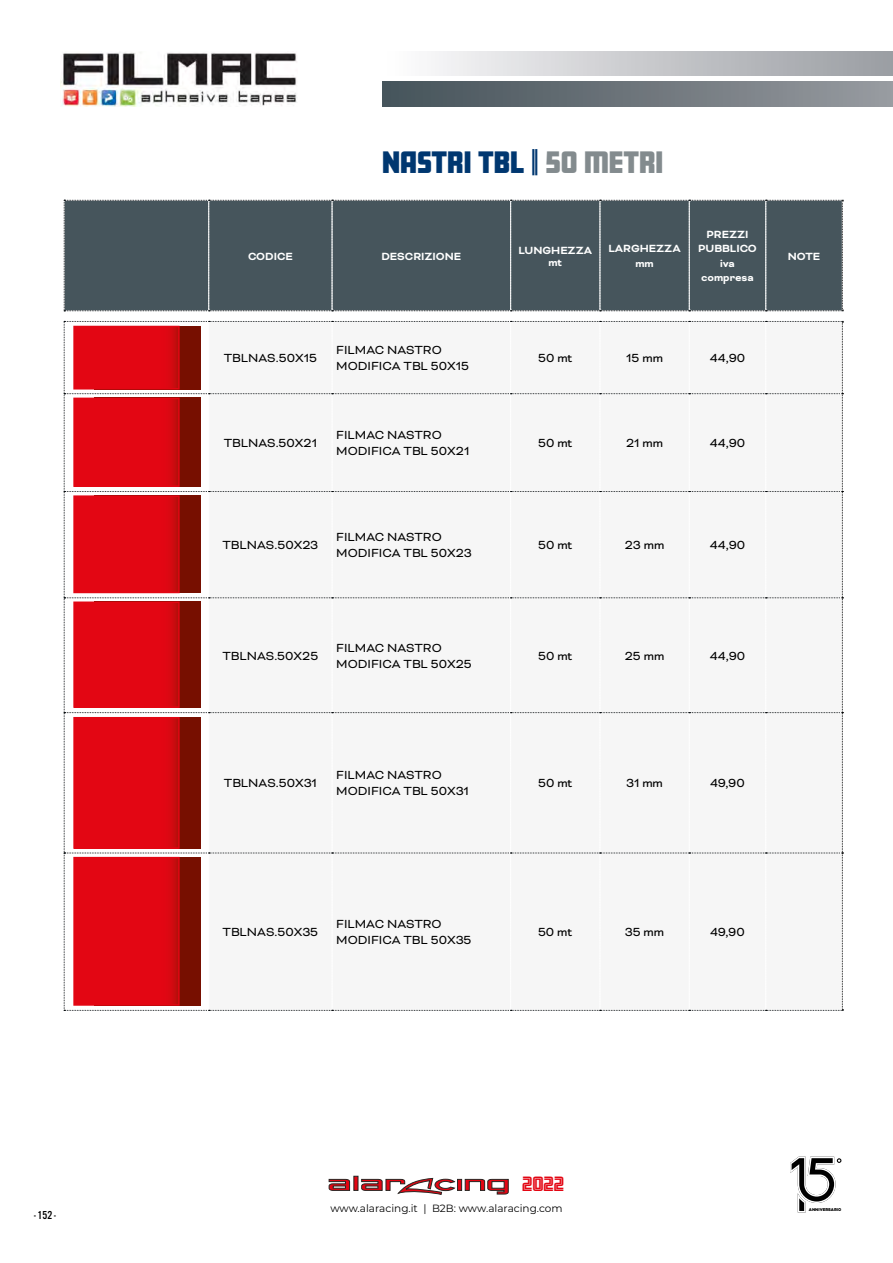
<style>
.page{position:relative;width:893px;height:1263px;background:#fff}
.page>*{position:absolute;margin:0;border:0;box-sizing:border-box;transform-origin:0 0}
.t1{font:900 27px "Amboy";color:#003770}
.t2{font:18px "Amboy Inline";color:#e30613}
.t3{font:13.5px "Bicyclette";color:#000}
.t4{font:700 12px/14.4px "Bicyclette";color:#fff;text-align:center}
.t5{font:12px "Alternate Got No 3 D";color:#000}
.t6{font:10.5px "Montserrat";color:#000}
.t7{font:900 4.8px "Bicyclette";color:#000;scale:.9 1}
.s1{font-family:"Amboy Inline";font-weight:400}
.s2{color:#838b8e}
</style>
<div class="page">
<img style="left:61px;top:52px;width:236px;height:55px">
<svg style="left:329px;top:1176px;width:180px;height:19px"></svg>
<div style="left:382px;top:51px;width:511px;height:25px;background:linear-gradient(to right,#fefdfe,#999ca1)"></div>
<div style="left:382px;top:82px;width:511px;height:25px;background:linear-gradient(to right,#445259,#979a9f)"></div>
<div style="left:64px;top:200px;width:779px;height:111px;background:#46555c"></div>
<div style="left:64px;top:321px;width:779px;height:690px;background:#f6f6f6"></div>
<div style="left:95px;top:326px;width:106px;height:63px;background:#770f00"></div>
<div style="left:74px;top:326px;width:105px;height:63px;background:#e30613"></div>
<div style="left:73px;top:326px;width:107px;height:63px;border:2px solid #e30613"></div>
<div style="left:95px;top:398px;width:106px;height:89px;background:#770f00"></div>
<div style="left:74px;top:398px;width:105px;height:88px;background:#e30613"></div>
<div style="left:73px;top:398px;width:107px;height:89px;border:2px solid #e30613"></div>
<div style="left:95px;top:495px;width:106px;height:98px;background:#770f00"></div>
<div style="left:74px;top:496px;width:105px;height:96px;background:#e30613"></div>
<div style="left:73px;top:495px;width:107px;height:98px;border:2px solid #e30613"></div>
<div style="left:95px;top:601px;width:106px;height:107px;background:#770f00"></div>
<div style="left:74px;top:602px;width:105px;height:105px;background:#e30613"></div>
<div style="left:73px;top:601px;width:107px;height:107px;border:2px solid #e30613"></div>
<div style="left:95px;top:717px;width:106px;height:132px;background:#770f00"></div>
<div style="left:74px;top:718px;width:105px;height:130px;background:#e30613"></div>
<div style="left:73px;top:717px;width:107px;height:132px;border:2px solid #e30613"></div>
<div style="left:95px;top:857px;width:106px;height:149px;background:#770f00"></div>
<div style="left:74px;top:858px;width:105px;height:147px;background:#e30613"></div>
<div style="left:73px;top:857px;width:107px;height:149px;border:2px solid #e30613"></div>
<svg style="left:790px;top:1156px;width:52px;height:56px"></svg>
<p class="t5" style="left:34px;top:1209px;width:23px">- 152 -</p>
<p class="t1" style="left:382px;top:147px;width:283px">NASTRI TBL <span class="s1">|</span> <span class="s2">50 METRI</span></p>
<p class="t4" style="left:248px;top:249px;width:46px">CODICE</p>
<p class="t4" style="left:381px;top:249px;width:81px">DESCRIZIONE</p>
<p class="t4" style="left:518px;top:243px;width:75px">LUNGHEZZA</p>
<p class="t4" style="left:548px;top:255px;width:15px">mt</p>
<p class="t4" style="left:608px;top:242px;width:74px">LARGHEZZA mm</p>
<p class="t4" style="left:698px;top:227px;width:60px">PREZZI<br>PUBBLICO</p>
<p class="t4" style="left:720px;top:256px;width:16px">iva</p>
<p class="t4" style="left:701px;top:270px;width:54px">compresa</p>
<p class="t3" style="left:224px;top:350px;width:95px">TBLNAS.50X15</p>
<p class="t3" style="left:336px;top:342px;width:107px">FILMAC NASTRO</p>
<p class="t3" style="left:336px;top:358px;width:134px">MODIFICA TBL 50X15</p>
<p class="t3" style="left:538px;top:350px;width:36px">50 mt</p>
<p class="t3" style="left:626px;top:350px;width:38px">15 mm</p>
<p class="t3" style="left:710px;top:350px;width:37px">44,90</p>
<p class="t3" style="left:224px;top:435px;width:95px">TBLNAS.50X21</p>
<p class="t3" style="left:336px;top:427px;width:107px">FILMAC NASTRO</p>
<p class="t3" style="left:336px;top:443px;width:135px">MODIFICA TBL 50X21</p>
<p class="t3" style="left:538px;top:435px;width:36px">50 mt</p>
<p class="t3" style="left:626px;top:435px;width:39px">21 mm</p>
<p class="t3" style="left:710px;top:435px;width:37px">44,90</p>
<p class="t3" style="left:222px;top:537px;width:97px">TBLNAS.50X23</p>
<p class="t3" style="left:336px;top:529px;width:107px">FILMAC NASTRO</p>
<p class="t3" style="left:336px;top:545px;width:137px">MODIFICA TBL 50X23</p>
<p class="t3" style="left:538px;top:537px;width:36px">50 mt</p>
<p class="t3" style="left:625px;top:537px;width:41px">23 mm</p>
<p class="t3" style="left:710px;top:537px;width:37px">44,90</p>
<p class="t4" style="left:788px;top:249px;width:34px">NOTE</p>
<p class="t3" style="left:222px;top:648px;width:98px">TBLNAS.50X25</p>
<p class="t3" style="left:336px;top:640px;width:107px">FILMAC NASTRO</p>
<p class="t3" style="left:336px;top:656px;width:137px">MODIFICA TBL 50X25</p>
<p class="t3" style="left:538px;top:648px;width:36px">50 mt</p>
<p class="t3" style="left:625px;top:648px;width:41px">25 mm</p>
<p class="t3" style="left:710px;top:648px;width:37px">44,90</p>
<p class="t3" style="left:224px;top:775px;width:95px">TBLNAS.50X31</p>
<p class="t3" style="left:336px;top:767px;width:107px">FILMAC NASTRO</p>
<p class="t3" style="left:336px;top:783px;width:134px">MODIFICA TBL 50X31</p>
<p class="t3" style="left:538px;top:775px;width:36px">50 mt</p>
<p class="t3" style="left:626px;top:775px;width:38px">31 mm</p>
<p class="t3" style="left:710px;top:775px;width:36px">49,90</p>
<p class="t3" style="left:223px;top:924px;width:97px">TBLNAS.50X35</p>
<p class="t3" style="left:336px;top:916px;width:107px">FILMAC NASTRO</p>
<p class="t3" style="left:336px;top:932px;width:137px">MODIFICA TBL 50X35</p>
<p class="t3" style="left:538px;top:924px;width:36px">50 mt</p>
<p class="t3" style="left:625px;top:924px;width:41px">35 mm</p>
<p class="t3" style="left:710px;top:924px;width:36px">49,90</p>
<h2 class="t2" style="left:522px;top:1173px;width:43px">2022</h2>
<p class="t6" style="left:330px;top:1201px;width:234px">www.alaracing.it | B2B: www.alaracing.com</p>
<p class="t7" style="left:809px;top:1206px;width:38px">ANNIVERSARIO</p>
</div>
